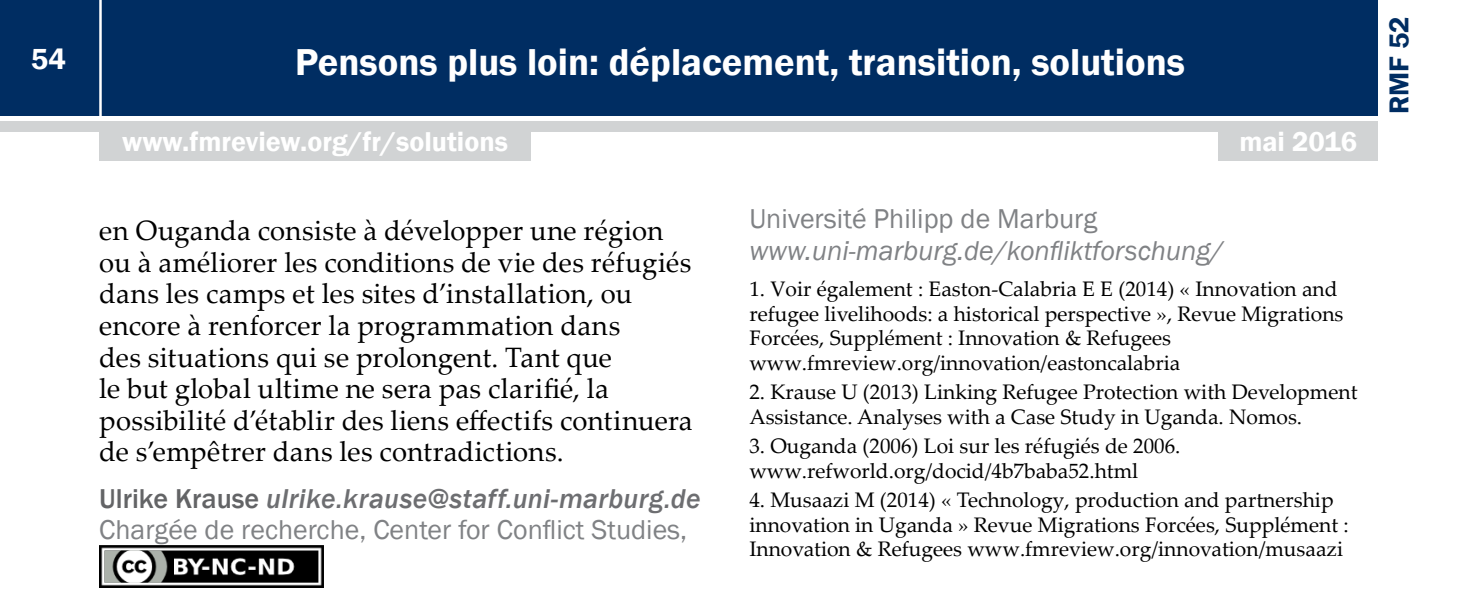
<style>
.page{position:relative;width:1469px;height:591px;background:#fff}
.page>*{position:absolute;margin:0;border:0;box-sizing:border-box;transform-origin:0 0}
.t1{font:600 38.5px "Franklin Gothic";color:#fff}
.t2{font:600 29.75px "Franklin Gothic";color:#fff}
.t3{font:28px/31.5px "Palatino Linotype";letter-spacing:.01em;color:#000}
.t4{font:28px/31.5px "Franklin Gothic";color:#808285}
.t5{font:italic 28px "Franklin Gothic";color:#808285}
.t6{font:600 28px "Franklin Gothic";color:#fff}
.t7{font:600 28px "Franklin Gothic";color:#002d62}
.t8{font:21px/24.5px "Palatino Linotype";color:#000}
.s1{font-weight:500;color:#636466}
.s2{font-weight:500;font-style:italic;color:#6d6e71}
</style>
<div class="page">
<div style="left:0;top:0;width:1378px;height:116px;background:#002d62"></div>
<div style="left:0;top:121px;width:1378px;height:11px;background:#d1d3d4"></div>
<hr style="left:99px;top:0;width:3px;height:118px;background:#fff">
<div style="left:1218px;top:129px;width:160px;height:31px;background:#d1d3d4"></div>
<div style="left:99px;top:129px;width:432px;height:31px;background:#d1d3d4"></div>
<img style="left:100px;top:545px;width:223px;height:42px">
<h2 class="t2" style="left:31px;top:40px;width:37px">54</h2>
<h1 class="t1" style="left:295px;top:39px;width:891px">Pensons plus loin: déplacement, transition, solutions</h1>
<h3 class="t6" style="left:122px;top:125px;width:387px">www.fmreview.org/fr/solutions</h3>
<h3 class="t6" style="left:1239px;top:125px;width:119px">mai 2016</h3>
<p class="t3" style="left:99px;top:214px;width:595px">en Ouganda consiste à développer une région ou à améliorer les conditions de vie des réfugiés dans les camps et les sites d’installation, ou encore à renforcer la programmation dans<br>des situations qui se prolongent. Tant que<br>le but global ultime ne sera pas clarifié, la possibilité d’établir des liens effectifs continuera de s’empêtrer dans les contradictions.</p>
<h3 class="t4" style="left:99px;top:483px;width:603px"><span class="s1">Ulrike Krause</span> <span class="s2">ulrike.krause@staff.uni-marburg.de<br></span>Chargée de recherche, Center for Conflict Studies,</h3>
<h3 class="t4" style="left:749px;top:204px;width:349px">Université Philipp de Marburg</h3>
<h3 class="t5" style="left:749px;top:233px;width:476px">www.uni-marburg.de/konfliktforschung/</h3>
<p class="t8" style="left:749px;top:276px;width:595px">1. Voir également : Easton-Calabria E E (2014) « Innovation and refugee livelihoods: a historical perspective », Revue Migrations Forcées, Supplément : Innovation &amp; Refugees www.fmreview.org/innovation/eastoncalabria</p>
<p class="t8" style="left:749px;top:379px;width:609px">2. Krause U (2013) Linking Refugee Protection with Development<br>Assistance. Analyses with a Case Study in Uganda. Nomos.</p>
<p class="t8" style="left:749px;top:433px;width:432px">3. Ouganda (2006) Loi sur les réfugiés de 2006. www.refworld.org/docid/4b7baba52.html</p>
<p class="t8" style="left:749px;top:487px;width:601px">4. Musaazi M (2014) « Technology, production and partnership innovation in Uganda » Revue Migrations Forcées, Supplément :<br>Innovation &amp; Refugees www.fmreview.org/innovation/musaazi</p>
<h3 class="t7" style="left:1381px;top:114px;width:99px;rotate:-90deg">RMF 52</h3>
</div>
